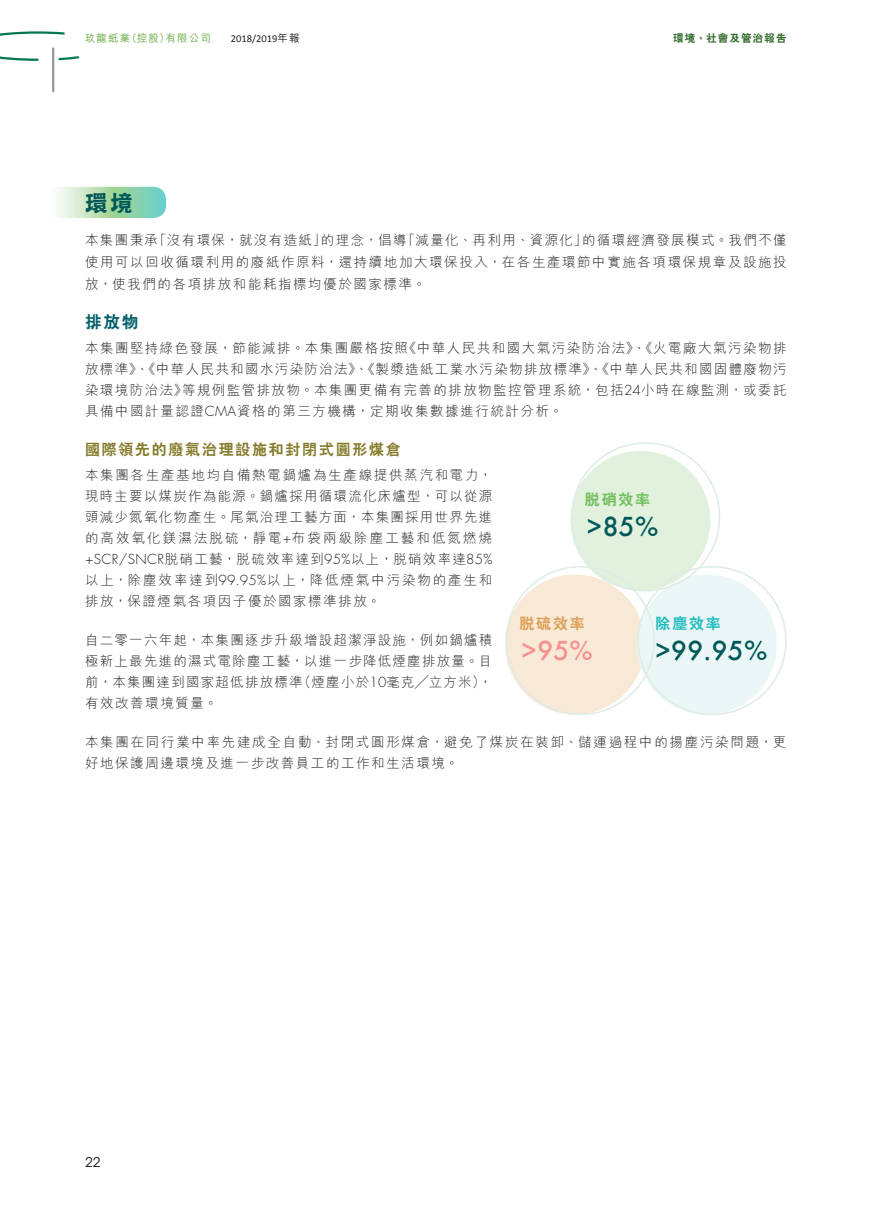
<style>
.page{position:relative;width:893px;height:1212px;background:#fff}
.page>*{position:absolute;margin:0;border:0;box-sizing:border-box;transform-origin:0 0}
._01_Body_Text{font:500 25.5px "Futura";color:#005958}
._01_Body_Text-2{font:500 25.5px "Futura";color:#f4918f}
._03_H1{font:22.5px "DF Bang Shu HK W8";color:#005958}
._03_H1-2{font:800 16.5px "C Hei 2 HK";color:#006069}
._04___H2{font:800 15px "C Hei 2 HK";letter-spacing:.115em;color:#867c2b}
._01_Body_Text-3{font:800 15px "C Hei 2 HK";color:#dda158}
._01_Body_Text-4{font:800 15px "C Hei 2 HK";color:#21bdbd}
._01_Body_Text-5{font:800 15px "C Hei 2 HK";color:#72c15f}
._11_P0{font:300 13.5px/21px "M Hei HK";letter-spacing:.115em;color:#231f20;text-align:justify}
._01_Body_Text-6{font:300 13.5px/21.8px "M Hei HK";letter-spacing:.115em;color:#231f20;text-align:justify}
._01_Body_Text-7{font:13.5px "ITC Avant Garde Std";color:#231f20}
.t1{font:500 10.5px "M Hei HK";letter-spacing:.105em;color:#6bac44}
.t2{font:10.5px "Calibri";color:#231f20}
.t3{font:800 10.5px "C Hei 2 HK";letter-spacing:.115em;color:#2e6827}
.s1{font-family:"M Hei HK";font-weight:500}
.s2{font-family:"Futura Std"}
</style>
<div class="page">
<svg style="left:0;top:31px;width:80px;height:31px"></svg>
<hr style="left:52px;top:48px;width:2px;height:43px;background:#939598">
<svg style="left:27px;top:187px;width:139px;height:31px"></svg>
<div style="left:505px;top:574px;width:140px;height:140px;background:#f7e9d6;border-radius:50%"></div>
<div style="left:637px;top:574px;width:140px;height:140px;background:#ebf6f6;border-radius:50%"></div>
<div style="left:570px;top:451px;width:140px;height:140px;background:#e2f0de;border-radius:50%"></div>
<p class="t1" style="left:85px;top:30px;width:127px">玖龍紙業（控股）有限公司</p>
<p class="t2" style="left:231px;top:32px;width:70px">2018/2019<span class="s1">年報</span></p>
<p class="t3" style="left:673px;top:31px;width:115px">環境、社會及管治報告</p>
<p class="_03_H1" style="left:85px;top:190px;width:49px">環境</p>
<p class="_01_Body_Text-6" style="left:85px;top:229px;width:703px">本集團秉承「沒有環保，就沒有造紙」的理念，倡導「減量化、再利用、資源化」的循環經濟發展模式。我們不僅使用可以回收循環利用的廢紙作原料，還持續地加大環保投入，在各生產環節中實施各項環保規章及設施投放，使我們的各項排放和能耗指標均優於國家標準。</p>
<p class="_03_H1-2" style="left:85px;top:311px;width:55px">排放物</p>
<p class="_11_P0" style="left:85px;top:337px;width:703px">本集團堅持綠色發展，節能減排。本集團嚴格按照《中華人民共和國大氣污染防治法》、《火電廠大氣污染物排放標準》、《中華人民共和國水污染防治法》、《製漿造紙工業水污染物排放標準》、《中華人民共和國固體廢物污染環境防治法》等規例監管排放物。本集團更備有完善的排放物監控管理系統，包括<span class="s2">24</span>小時在線監測，或委託具備中國計量認證<span class="s2">CMA</span>資格的第三方機構，定期收集數據進行統計分析。</p>
<p class="_04___H2" style="left:85px;top:439px;width:317px">國際領先的廢氣治理設施和封閉式圓形煤倉</p>
<p class="_11_P0" style="left:85px;top:464px;width:409px">本集團各生產基地均自備熱電鍋爐為生產線提供蒸汽和電力，現時主要以煤炭作為能源。鍋爐採用循環流化床爐型，可以從源頭減少氮氧化物產生。尾氣治理工藝方面，本集團採用世界先進的高效氧化鎂濕法脫硫，靜電<span class="s2">+</span>布袋兩級除塵工藝和低氮燃燒<span class="s2">+SCR/SNCR</span>脫硝工藝，脫硫效率達到<span class="s2">95%</span>以上，脫硝效率達<span class="s2">85%</span>以上，除塵效率達到<span class="s2">99.95%</span>以上，降低煙氣中污染物的產生和排放，保證煙氣各項因子優於國家標準排放。</p>
<p class="_11_P0" style="left:85px;top:629px;width:409px">自二零一六年起，本集團逐步升級增設超潔淨設施，例如鍋爐積極新上最先進的濕式電除塵工藝，以進一步降低煙塵排放量。目前，本集團達到國家超低排放標準（煙塵小於<span class="s2">10</span>毫克╱立方米），有效改善環境質量。</p>
<p class="_11_P0" style="left:85px;top:731px;width:703px">本集團在同行業中率先建成全自動、封閉式圓形煤倉，避免了煤炭在裝卸、儲運過程中的揚塵污染問題，更好地保護周邊環境及進一步改善員工的工作和生活環境。</p>
<p class="_01_Body_Text-5" style="left:585px;top:490px;width:67px">脫硝效率</p>
<p class="_01_Body_Text" style="left:587px;top:509px;width:73px">&gt;85%</p>
<p class="_01_Body_Text-4" style="left:656px;top:613px;width:67px">除塵效率</p>
<p class="_01_Body_Text" style="left:655px;top:633px;width:114px">&gt;99.95%</p>
<p class="_01_Body_Text-3" style="left:519px;top:613px;width:67px">脫硫效率</p>
<p class="_01_Body_Text-2" style="left:521px;top:633px;width:73px">&gt;95%</p>
<p class="_01_Body_Text-7" style="left:85px;top:1154px;width:17px">22</p>
</div>
